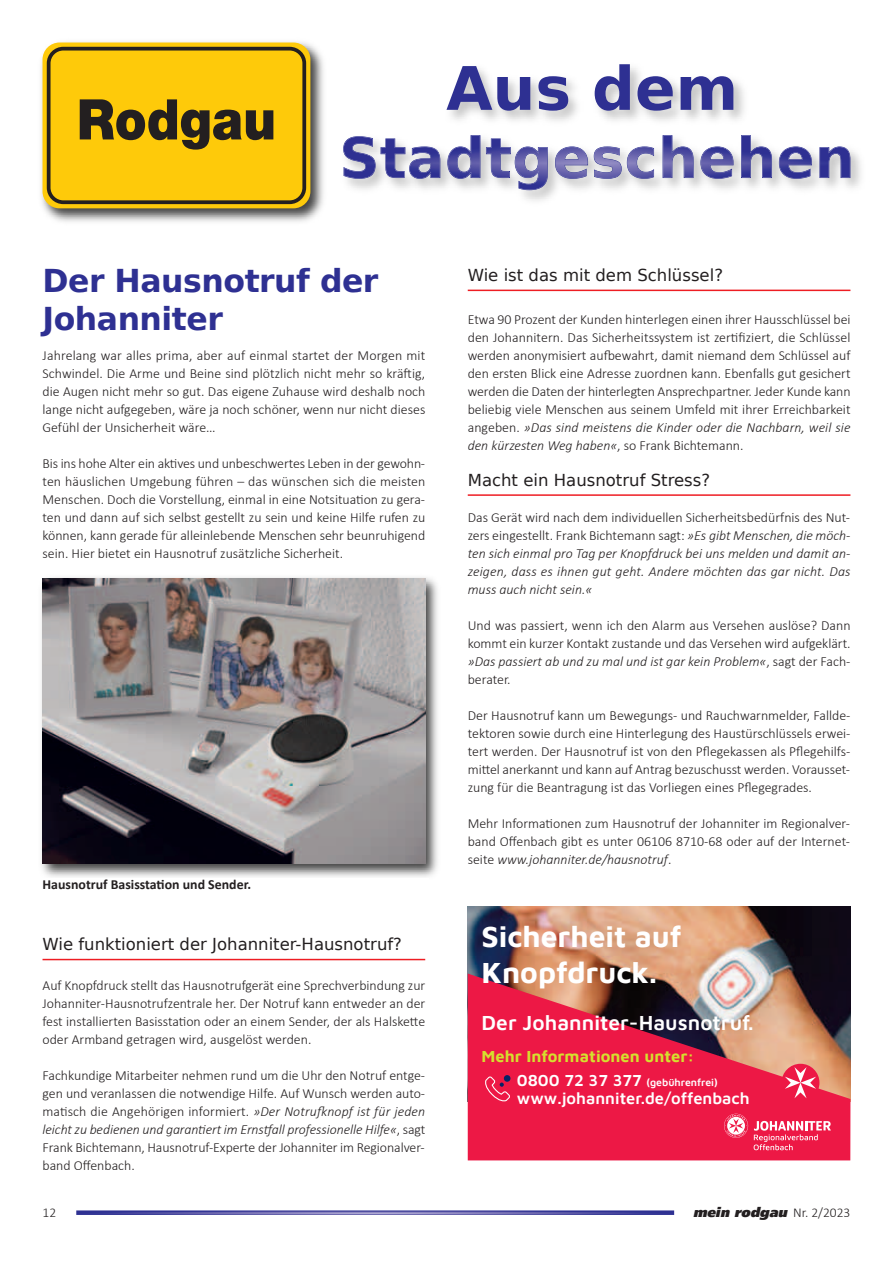
<style>
.page{position:relative;width:893px;height:1263px;background:#fff}
.page>*{position:absolute;margin:0;border:0;box-sizing:border-box;transform-origin:0 0}
.t1{font:900 56.1px "Helvetica Neue";color:#231f20;scale:.91 1}
.t2{font:700 31.5px/37.8px "DejaVu Sans";letter-spacing:-.015em;color:#2e3092}
.t3{font:700 30px/36px "Maven Pro";color:#fff}
.t4{font:600 21px "Maven Pro";color:#fff}
.t5{font:16.5px "DejaVu Sans";color:#231f20}
.t6{font:600 16.5px "Maven Pro";color:#fff}
.t7{font:700 16.5px "Maven Pro";color:#d5df2e}
.t8{font:300 13.8px/18px "Calibri";color:#231f20;text-align:justify}
.t9{font:italic 300 13.8px/18px "Calibri";letter-spacing:.01em;color:#231f20;text-align:justify}
.t10{font:700 13.8px "Calibri";color:#231f20}
.t11{font:italic 900 13.5px "Frutiger LT";color:#231f20}
.t12{font:300 13.5px "Calibri";color:#231f20}
.t13{font:600 10.5px "Maven Pro";color:#fff}
.s1{font-style:italic}
.s2{font-style:normal}
.s3{font-size:16.5px}
.s4{font-family:"Calibri";font-weight:300;font-style:normal}
</style>
<div class="page">
<svg style="left:76px;top:1210px;width:598px;height:5px;background:#6463ac"></svg>
<img style="left:468px;top:906px;width:382px;height:67px">
<svg style="left:468px;top:973px;width:382px;height:187px;background:#cc374f"></svg>
<svg style="left:754px;top:1121px;width:77px;height:29px;background:#f15677"></svg>
<svg style="left:724px;top:1114px;width:24px;height:24px"></svg>
<div style="left:781px;top:1064px;width:38px;height:38px;background:#ed1845;border-radius:50%"></div>
<svg style="left:785px;top:1067px;width:31px;height:31px"></svg>
<svg style="left:483px;top:1075px;width:28px;height:27px"></svg>
<div style="left:504px;top:1075px;width:6px;height:7px;background:#052265;border-radius:50%"></div>
<hr style="left:43px;top:959px;width:382px;height:1px;background:#ee1d23">
<img style="left:41px;top:42px;width:283px;height:180px">
<div style="left:43px;top:43px;width:267px;height:165px;background:linear-gradient(to right,#feca0a,#feca0a);border-radius:17px"></div>
<svg style="left:47px;top:47px;width:259px;height:157px;background:#efbe0b"></svg>
<img style="left:522px;top:150px;width:339px;height:51px">
<svg style="left:343px;top:135px;width:507px;height:55px"></svg>
<img style="left:450px;top:80px;width:294px;height:41px">
<svg style="left:446px;top:64px;width:287px;height:47px"></svg>
<hr style="left:468px;top:290px;width:382px;height:1px;background:#ee1d23">
<hr style="left:468px;top:494px;width:382px;height:2px;background:#ee1d23">
<img style="left:41px;top:577px;width:397px;height:300px">
<img style="left:43px;top:578px;width:382px;height:286px">
<p class="t1" style="left:77px;top:99px;width:221px">Rodgau</p>
<p class="t2" style="left:43px;top:263px;width:337px">Der Hausnotruf der<br>Johanniter</p>
<p class="t8" style="left:43px;top:348px;width:384px">Jahrelang war alles prima, aber auf einmal startet der Morgen mit Schwindel. Die Arme und Beine sind plötzlich nicht mehr so kräftig, die Augen nicht mehr so gut. Das eigene Zuhause wird deshalb noch lange nicht aufgegeben, wäre ja noch schöner, wenn nur nicht dieses Gefühl der Unsicherheit wäre…</p>
<p class="t8" style="left:43px;top:456px;width:384px">Bis ins hohe Alter ein aktives und unbeschwertes Leben in der gewohn&shy;ten häuslichen Umgebung führen – das wünschen sich die meisten Menschen. Doch die Vorstellung, einmal in eine Notsituation zu gera&shy;ten und dann auf sich selbst gestellt zu sein und keine Hilfe rufen zu können, kann gerade für alleinlebende Menschen sehr beunruhigend sein. Hier bietet ein Hausnotruf zusätzliche Sicherheit.</p>
<p class="t10" style="left:43px;top:878px;width:210px">Hausnotruf Basisstation und Sender.</p>
<p class="t5" style="left:43px;top:935px;width:361px">Wie funktioniert der Johanniter-Hausnotruf?</p>
<p class="t8" style="left:43px;top:978px;width:384px">Auf Knopfdruck stellt das Hausnotrufgerät eine Sprechverbindung zur Johanniter-Hausnotrufzentrale her. Der Notruf kann entweder an der fest installierten Basisstation oder an einem Sender, der als Halskette oder Armband getragen wird, ausgelöst werden.</p>
<p class="t8" style="left:43px;top:1068px;width:384px">Fachkundige Mitarbeiter nehmen rund um die Uhr den Notruf entge&shy;gen und veranlassen die notwendige Hilfe. Auf Wunsch werden auto&shy;matisch die Angehörigen informiert. <span class="s1">»Der Notrufknopf ist für jeden leicht zu bedienen und garantiert im Ernstfall professionelle Hilfe«</span>, sagt Frank Bichtemann, Hausnotruf-Experte der Johanniter im Regionalver&shy;band Offenbach.</p>
<p class="t5" style="left:468px;top:266px;width:257px">Wie ist das mit dem Schlüssel?</p>
<p class="t8" style="left:468px;top:312px;width:384px">Etwa 90 Prozent der Kunden hinterlegen einen ihrer Hausschlüssel bei den Johannitern. Das Sicherheitssystem ist zertifiziert, die Schlüssel werden anonymisiert aufbewahrt, damit niemand dem Schlüssel auf den ersten Blick eine Adresse zuordnen kann. Ebenfalls gut gesichert werden die Daten der hinterlegten Ansprechpartner. Jeder Kunde kann beliebig viele Menschen aus seinem Umfeld mit ihrer Erreichbarkeit angeben. <span class="s1">»Das sind meistens die Kinder oder die Nachbarn, weil sie den kürzesten Weg haben«</span>, so Frank Bichtemann.</p>
<p class="t5" style="left:468px;top:470px;width:244px">Macht ein Hausnotruf Stress?</p>
<p class="t9" style="left:468px;top:510px;width:384px"><span class="s2">Das Gerät wird nach dem individuellen Sicherheitsbedürfnis des Nut&shy;zers eingestellt. Frank Bichtemann sagt:</span> »Es gibt Menschen, die möch‐ ten sich einmal pro Tag per Knopfdruck bei uns melden und damit an‐ zeigen, dass es ihnen gut geht. Andere möchten das gar nicht. Das muss auch nicht sein.«</p>
<p class="t8" style="left:468px;top:618px;width:384px">Und was passiert, wenn ich den Alarm aus Versehen auslöse? Dann kommt ein kurzer Kontakt zustande und das Versehen wird aufgeklärt. <span class="s1">»Das passiert ab und zu mal und ist gar kein Problem«</span>, sagt der Fach&shy;berater.</p>
<p class="t8" style="left:468px;top:708px;width:384px">Der Hausnotruf kann um Bewegungs- und Rauchwarnmelder, Fallde&shy;tektoren sowie durch eine Hinterlegung des Haustürschlüssels erwei&shy;tert werden. Der Hausnotruf ist von den Pflegekassen als Pflegehilfs&shy;mittel anerkannt und kann auf Antrag bezuschusst werden. Vorausset&shy;zung für die Beantragung ist das Vorliegen eines Pflegegrades.</p>
<p class="t8" style="left:468px;top:816px;width:384px">Mehr Informationen zum Hausnotruf der Johanniter im Regionalver&shy;band Offenbach gibt es unter 06106 8710-68 oder auf der Internet&shy;seite <span class="s1">www.johanniter.de/hausnotruf</span>.</p>
<p class="t3" style="left:482px;top:919px;width:202px">Sicherheit auf<br>Knopfdruck.</p>
<p class="t4" style="left:482px;top:1015px;width:274px">Der Johanniter-Hausnotruf.</p>
<p class="t7" style="left:482px;top:1047px;width:214px">Mehr Informationen unter:</p>
<p class="t13" style="left:517px;top:1078px;width:202px"><span class="s3">0800 72 37 377</span> (gebührenfrei)</p>
<p class="t6" style="left:517px;top:1092px;width:234px">www.johanniter.de/offenbach</p>
<p class="t12" style="left:43px;top:1207px;width:15px">12</p>
<p class="t11" style="left:693px;top:1204px;width:159px">mein rodgau <span class="s4">N r. 2 / 2 0 2 3</span></p>
</div>
